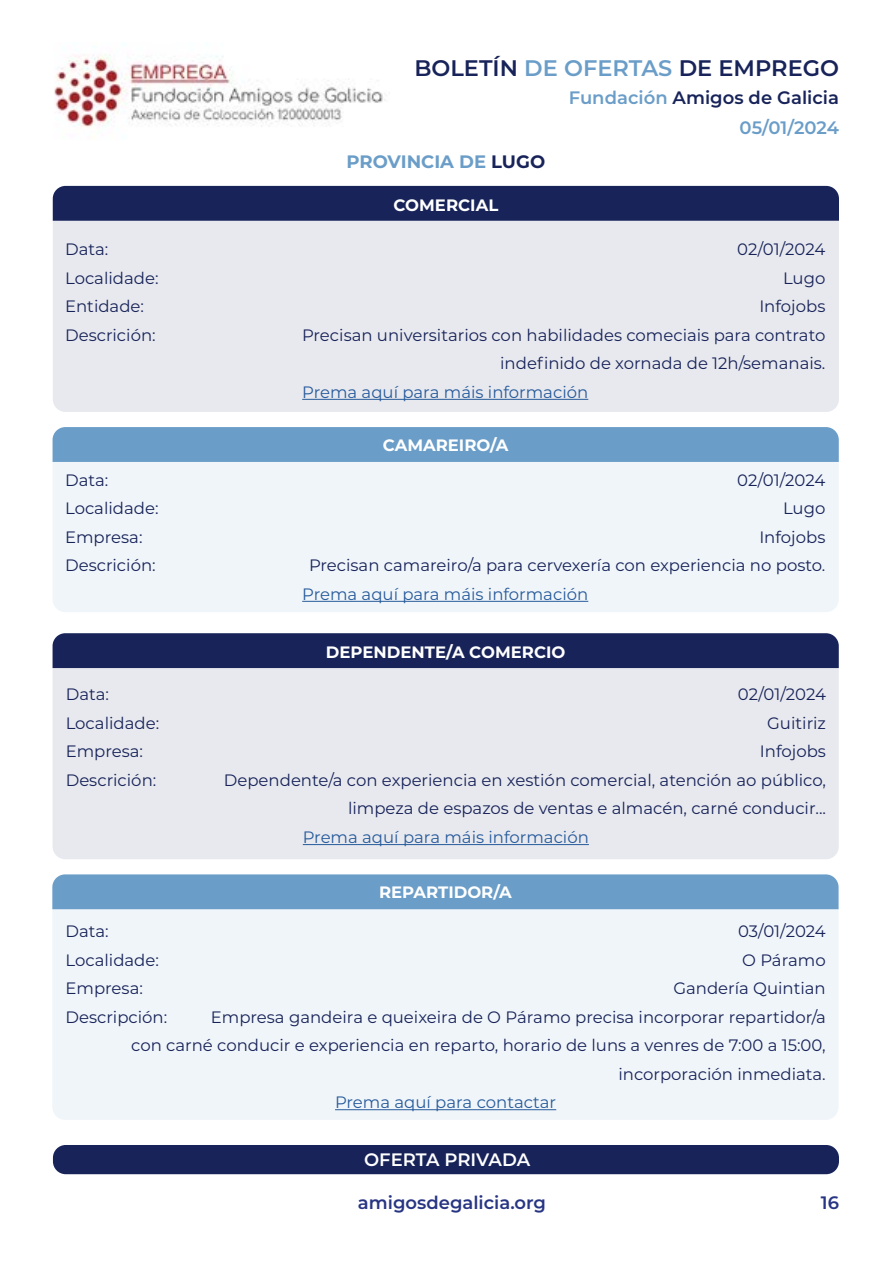
<style>
.page{position:relative;width:893px;height:1263px;background:#fff}
.page>*{position:absolute;margin:0;border:0;box-sizing:border-box;transform-origin:0 0}
.t1{font:600 22.5px "Montserrat";color:#172359}
.t2{font:600 18px "Montserrat";color:#172359}
.t3{font:600 18px "Montserrat";color:#283583}
.t4{font:700 18px "Montserrat";color:#6a9dc8}
.t5{font:600 18px "Montserrat";letter-spacing:-.005em;color:#fff}
.t6{font:600 18px "Montserrat";letter-spacing:-.005em;color:#6a9dc8}
.t7{font:16.5px/28.5px "Montserrat";color:#172359;text-align:right}
.t8{font:16.5px "Montserrat";color:#275b9b}
.t9{font:700 16.5px "Montserrat";color:#fff}
.s1{color:#6a9dc8}
.s2{color:#172359}
</style>
<div class="page">
<img style="left:54px;top:54px;width:333px;height:83px">
<div style="left:53px;top:1145px;width:786px;height:29px;background:#172359;border-radius:13px"></div>
<div style="left:53px;top:221px;width:786px;height:191px;background:#e8e9ee"></div>
<div style="left:53px;top:668px;width:786px;height:191px;background:#e8e9ee"></div>
<div style="left:53px;top:462px;width:786px;height:150px;background:#f0f5f9"></div>
<div style="left:52px;top:909px;width:786px;height:211px;background:#f0f5f9"></div>
<div style="left:53px;top:186px;width:786px;height:35px;background:#172359"></div>
<div style="left:53px;top:633px;width:786px;height:35px;background:#172359"></div>
<div style="left:53px;top:427px;width:786px;height:35px;background:#6a9dc8"></div>
<div style="left:52px;top:874px;width:786px;height:35px;background:#6a9dc8"></div>
<hr style="left:302px;top:399px;width:286px;height:1px;background:#275b9b">
<hr style="left:303px;top:844px;width:286px;height:1px;background:#275b9b">
<hr style="left:302px;top:601px;width:286px;height:1px;background:#275b9b">
<hr style="left:335px;top:1109px;width:221px;height:1px;background:#275b9b">
<h1 class="t1" style="left:414px;top:52px;width:426px">BOLETÍN <span class="s1">DE OFERTAS</span> DE EMPREGO</h1>
<p class="t2" style="left:569px;top:85px;width:272px"><span class="s1">Fundación</span> Amigos de Galicia</p>
<p class="t4" style="left:347px;top:148px;width:200px">PROVINCIA DE <span class="s2">LUGO</span></p>
<p class="t9" style="left:393px;top:193px;width:106px">COMERCIAL</p>
<p class="t6" style="left:740px;top:115px;width:101px">05/01/2024</p>
<p class="t7" style="left:65px;top:234px;width:45px">Data:</p>
<p class="t7" style="left:737px;top:234px;width:90px">02/01/2024</p>
<p class="t7" style="left:65px;top:263px;width:95px">Localidade:</p>
<p class="t7" style="left:783px;top:263px;width:44px">Lugo</p>
<p class="t7" style="left:65px;top:291px;width:80px">Entidade:</p>
<p class="t7" style="left:759px;top:291px;width:68px">Infojobs</p>
<p class="t7" style="left:65px;top:320px;width:92px">Descrición:</p>
<p class="t7" style="left:302px;top:320px;width:525px">Precisan universitarios con habilidades comeciais para contrato indefinido de xornada de 12h/semanais.</p>
<p class="t8" style="left:302px;top:380px;width:288px">Prema aquí para máis información</p>
<p class="t9" style="left:383px;top:433px;width:127px">CAMAREIRO/A</p>
<p class="t7" style="left:65px;top:465px;width:45px">Data:</p>
<p class="t7" style="left:737px;top:465px;width:90px">02/01/2024</p>
<p class="t7" style="left:65px;top:493px;width:95px">Localidade:</p>
<p class="t7" style="left:783px;top:493px;width:44px">Lugo</p>
<p class="t7" style="left:65px;top:522px;width:79px">Empresa:</p>
<p class="t7" style="left:759px;top:522px;width:68px">Infojobs</p>
<p class="t7" style="left:65px;top:550px;width:92px">Descrición:</p>
<p class="t7" style="left:309px;top:550px;width:518px">Precisan camareiro/a para cervexería con experiencia no posto.</p>
<p class="t8" style="left:302px;top:582px;width:288px">Prema aquí para máis información</p>
<p class="t9" style="left:326px;top:640px;width:241px">DEPENDENTE/A COMERCIO</p>
<p class="t7" style="left:66px;top:680px;width:45px">Data:</p>
<p class="t7" style="left:738px;top:680px;width:90px">02/01/2024</p>
<p class="t7" style="left:66px;top:708px;width:95px">Localidade:</p>
<p class="t7" style="left:767px;top:708px;width:60px">Guitiriz</p>
<p class="t7" style="left:66px;top:737px;width:79px">Empresa:</p>
<p class="t7" style="left:760px;top:737px;width:68px">Infojobs</p>
<p class="t7" style="left:66px;top:765px;width:92px">Descrición:</p>
<p class="t7" style="left:224px;top:765px;width:604px">Dependente/a con experiencia en xestión comercial, atención ao público, limpeza de espazos de ventas e almacén, carné conducir...</p>
<p class="t8" style="left:303px;top:826px;width:288px">Prema aquí para máis información</p>
<p class="t9" style="left:379px;top:881px;width:134px">REPARTIDOR/A</p>
<p class="t7" style="left:66px;top:916px;width:45px">Data:</p>
<p class="t7" style="left:738px;top:916px;width:89px">03/01/2024</p>
<p class="t7" style="left:66px;top:945px;width:95px">Localidade:</p>
<p class="t7" style="left:742px;top:945px;width:85px">O Páramo</p>
<p class="t7" style="left:66px;top:973px;width:79px">Empresa:</p>
<p class="t7" style="left:673px;top:973px;width:154px">Gandería Quintian</p>
<p class="t7" style="left:66px;top:1002px;width:103px">Descripción:</p>
<p class="t7" style="left:131px;top:1002px;width:696px">Empresa gandeira e queixeira de O Páramo precisa incorporar repartidor/a<br>con carné conducir e experiencia en reparto, horario de luns a venres de 7:00 a 15:00, incorporación inmediata.</p>
<p class="t8" style="left:335px;top:1091px;width:223px">Prema aquí para contactar</p>
<p class="t5" style="left:364px;top:1147px;width:168px">OFERTA PRIVADA</p>
<p class="t3" style="left:358px;top:1190px;width:190px">amigosdegalicia.org</p>
<p class="t3" style="left:821px;top:1190px;width:20px">16</p>
</div>
